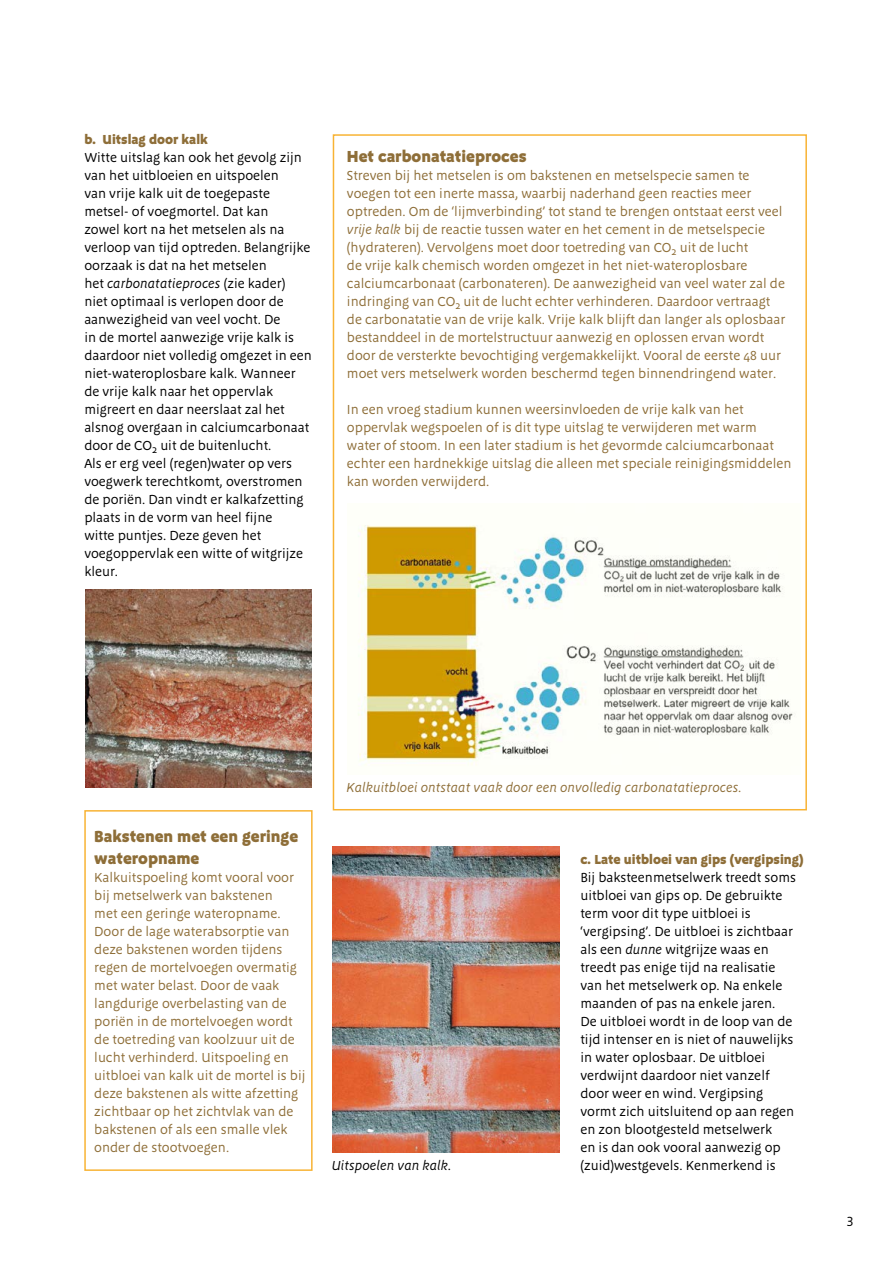
<style>
.page{position:relative;width:893px;height:1263px;background:#fff}
.page>*{position:absolute;margin:0;border:0;box-sizing:border-box;transform-origin:0 0}
.t1{font:900 16.5px/22.5px "Megano OT";color:#8e6e38}
.t2{font:13.5px/18px "Megano OT";color:#8e6e38}
.t3{font:13.5px/18px "Megano OT";color:#000}
.t4{font:italic 13.5px "Megano OT";color:#8e6e38}
.t5{font:900 13.5px "Megano OT";color:#8e6e38}
.t6{font:italic 13.5px "Megano OT";color:#000}
.s1{font-style:italic}
</style>
<div class="page">
<div style="left:84px;top:810px;width:229px;height:361px;border:2px solid #f8b334"></div>
<div style="left:333px;top:134px;width:474px;height:676px;border:2px solid #f8b334"></div>
<img style="left:85px;top:590px;width:227px;height:197px">
<img style="left:332px;top:846px;width:227px;height:306px">
<img style="left:358px;top:525px;width:438px;height:241px">
<p class="t5" style="left:84px;top:131px;width:125px">b. Uitslag door kalk</p>
<p class="t3" style="left:84px;top:148px;width:229px">Witte uitslag kan ook het gevolg zijn van het uitbloeien en uitspoelen<br>van vrije kalk uit de toegepaste metsel- of voegmortel. Dat kan<br>zowel kort na het metselen als na verloop van tijd optreden. Belangrijke oorzaak is dat na het metselen<br>het <span class="s1">carbonatatieproces</span> (zie kader) niet optimaal is verlopen door de aanwezigheid van veel vocht. De<br>in de mortel aanwezige vrije kalk is daardoor niet volledig omgezet in een niet-wateroplosbare kalk. Wanneer de vrije kalk naar het oppervlak migreert en daar neerslaat zal het alsnog overgaan in calciumcarbonaat door de CO<sub>2</sub> uit de buitenlucht.<br>Als er erg veel (regen)water op vers voegwerk terechtkomt, overstromen de poriën. Dan vindt er kalkafzetting plaats in de vorm van heel fijne<br>witte puntjes. Deze geven het voegoppervlak een witte of witgrijze kleur.</p>
<p class="t1" style="left:347px;top:145px;width:181px">Het carbonatatieproces</p>
<p class="t2" style="left:347px;top:166px;width:440px">Streven bij het metselen is om bakstenen en metselspecie samen te voegen tot een inerte massa, waarbij naderhand geen reacties meer optreden. Om de ‘lijmverbinding’ tot stand te brengen ontstaat eerst veel <span class="s1">vrije kalk</span> bij de reactie tussen water en het cement in de metselspecie (hydrateren). Vervolgens moet door toetreding van CO<sub>2</sub> uit de lucht<br>de vrije kalk chemisch worden omgezet in het niet-wateroplosbare calciumcarbonaat (carbonateren). De aanwezigheid van veel water zal de indringing van CO<sub>2</sub> uit de lucht echter verhinderen. Daardoor vertraagt de carbonatatie van de vrije kalk. Vrije kalk blijft dan langer als oplosbaar bestanddeel in de mortelstructuur aanwezig en oplossen ervan wordt door de versterkte bevochtiging vergemakkelijkt. Vooral de eerste 48 uur moet vers metselwerk worden beschermd tegen binnendringend water.</p>
<p class="t2" style="left:347px;top:400px;width:446px">In een vroeg stadium kunnen weersinvloeden de vrije kalk van het oppervlak wegspoelen of is dit type uitslag te verwijderen met warm water of stoom. In een later stadium is het gevormde calciumcarbonaat echter een hardnekkige uitslag die alleen met speciale reinigingsmiddelen kan worden verwijderd.</p>
<p class="t1" style="left:94px;top:825px;width:206px">Bakstenen met een geringe wateropname</p>
<p class="t2" style="left:94px;top:868px;width:213px">Kalkuitspoeling komt vooral voor bij metselwerk van bakstenen<br>met een geringe wateropname.<br>Door de lage waterabsorptie van deze bakstenen worden tijdens regen de mortelvoegen overmatig met water belast. Door de vaak langdurige overbelasting van de poriën in de mortelvoegen wordt de toetreding van koolzuur uit de lucht verhinderd. Uitspoeling en uitbloei van kalk uit de mortel is bij deze bakstenen als witte afzetting zichtbaar op het zichtvlak van de bakstenen of als een smalle vlek onder de stootvoegen.</p>
<p class="t4" style="left:347px;top:779px;width:397px">Kalkuitbloei ontstaat vaak door een onvolledig carbonatatieproces.</p>
<p class="t5" style="left:580px;top:851px;width:225px">c. Late uitbloei van gips (vergipsing)</p>
<p class="t3" style="left:580px;top:868px;width:217px">Bij baksteenmetselwerk treedt soms uitbloei van gips op. De gebruikte term voor dit type uitbloei is ‘vergipsing’. De uitbloei is zichtbaar als een <span class="s1">dunne</span> witgrijze waas en treedt pas enige tijd na realisatie van het metselwerk op. Na enkele maanden of pas na enkele jaren.<br>De uitbloei wordt in de loop van de tijd intenser en is niet of nauwelijks in water oplosbaar. De uitbloei verdwijnt daardoor niet vanzelf door weer en wind. Vergipsing vormt zich uitsluitend op aan regen en zon blootgesteld metselwerk<br>en is dan ook vooral aanwezig op</p>
<p class="t6" style="left:332px;top:1157px;width:121px">Uitspoelen van kalk.</p>
<p class="t3" style="left:580px;top:1156px;width:197px">(zuid)westgevels. Kenmerkend is</p>
<p class="t3" style="left:847px;top:1210px;width:8px">3</p>
</div>
